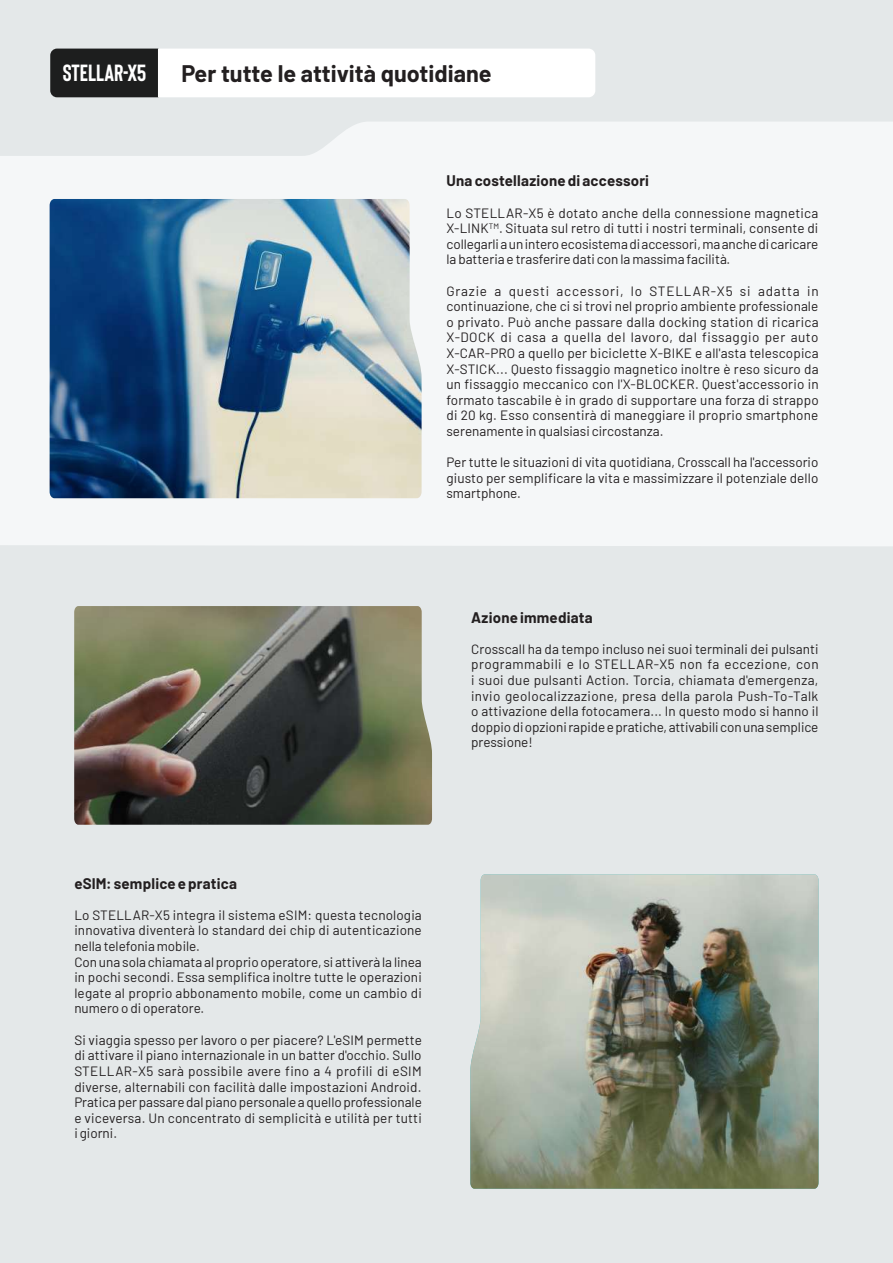
<style>
.page{position:relative;width:893px;height:1263px;background:#e4e8e9}
.page>*{position:absolute;margin:0;border:0;box-sizing:border-box;transform-origin:0 0}
.t1{font:700 23.4px "Barlow";color:#231f20}
.t2{font:700 23.4px "Bison";color:#fff}
.t3{font:700 15px "Barlow";letter-spacing:.015em;color:#231f20}
.t4{font:13.5px/15.6px "Barlow";color:#231f20;text-align:justify}
</style>
<div class="page">
<div style="left:0;top:122px;width:893px;height:424px;background:#f5f7f8"></div>
<img style="left:74px;top:606px;width:358px;height:219px">
<img style="left:470px;top:874px;width:349px;height:315px">
<img style="left:50px;top:199px;width:372px;height:299px">
<svg style="left:50px;top:49px;width:545px;height:48px;background:#d2d2d2"></svg>
<h1 class="t2" style="left:63px;top:58px;width:85px">STELLAR-X5</h1>
<h1 class="t1" style="left:181px;top:56px;width:312px">Per tutte le attività quotidiane</h1>
<p class="t3" style="left:446px;top:170px;width:204px">Una costellazione di accessori</p>
<p class="t4" style="left:446px;top:204px;width:373px">Lo STELLAR-X5 è dotato anche della connessione magnetica X-LINK<sup>TM</sup>. Situata sul retro di tutti i nostri terminali, consente di collegarli a un intero ecosistema di accessori, ma anche di caricare la batteria e trasferire dati con la massima facilità.</p>
<p class="t4" style="left:446px;top:282px;width:374px">Grazie a questi accessori, lo STELLAR-X5 si adatta in continuazione, che ci si trovi nel proprio ambiente professionale o privato. Può anche passare dalla docking station di ricarica X-DOCK di casa a quella del lavoro, dal fissaggio per auto X-CAR-PRO a quello per biciclette X-BIKE e all'asta telescopica X-STICK... Questo fissaggio magnetico inoltre è reso sicuro da un fissaggio meccanico con l'X-BLOCKER. Quest'accessorio in formato tascabile è in grado di supportare una forza di strappo di 20 kg. Esso consentirà di maneggiare il proprio smartphone serenamente in qualsiasi circostanza.</p>
<p class="t4" style="left:446px;top:453px;width:373px">Per tutte le situazioni di vita quotidiana, Crosscall ha l'accessorio giusto per semplificare la vita e massimizzare il potenziale dello smartphone.</p>
<p class="t3" style="left:471px;top:606px;width:123px">Azione immediata</p>
<p class="t4" style="left:471px;top:640px;width:349px">Crosscall ha da tempo incluso nei suoi terminali dei pulsanti programmabili e lo STELLAR-X5 non fa eccezione, con i suoi due pulsanti Action. Torcia, chiamata d'emergenza, invio geolocalizzazione, presa della parola Push-To-Talk o attivazione della fotocamera... In questo modo si hanno il doppio di opzioni rapide e pratiche, attivabili con una semplice pressione!</p>
<p class="t3" style="left:74px;top:872px;width:164px">eSIM: semplice e pratica</p>
<p class="t4" style="left:74px;top:906px;width:349px;text-align:left">Lo STELLAR-X5 integra il sistema eSIM: questa tecnologia innovativa diventerà lo standard dei chip di autenticazione nella telefonia mobile.<br>Con una sola chiamata al proprio operatore, si attiverà la linea in pochi secondi. Essa semplifica inoltre tutte le operazioni legate al proprio abbonamento mobile, come un cambio di numero o di operatore.</p>
<p class="t4" style="left:74px;top:1031px;width:349px">Si viaggia spesso per lavoro o per piacere? L'eSIM permette di attivare il piano internazionale in un batter d'occhio. Sullo STELLAR-X5 sarà possibile avere fino a 4 profili di eSIM diverse, alternabili con facilità dalle impostazioni Android.<br>Pratica per passare dal piano personale a quello professionale e viceversa. Un concentrato di semplicità e utilità per tutti i giorni.</p>
</div>
